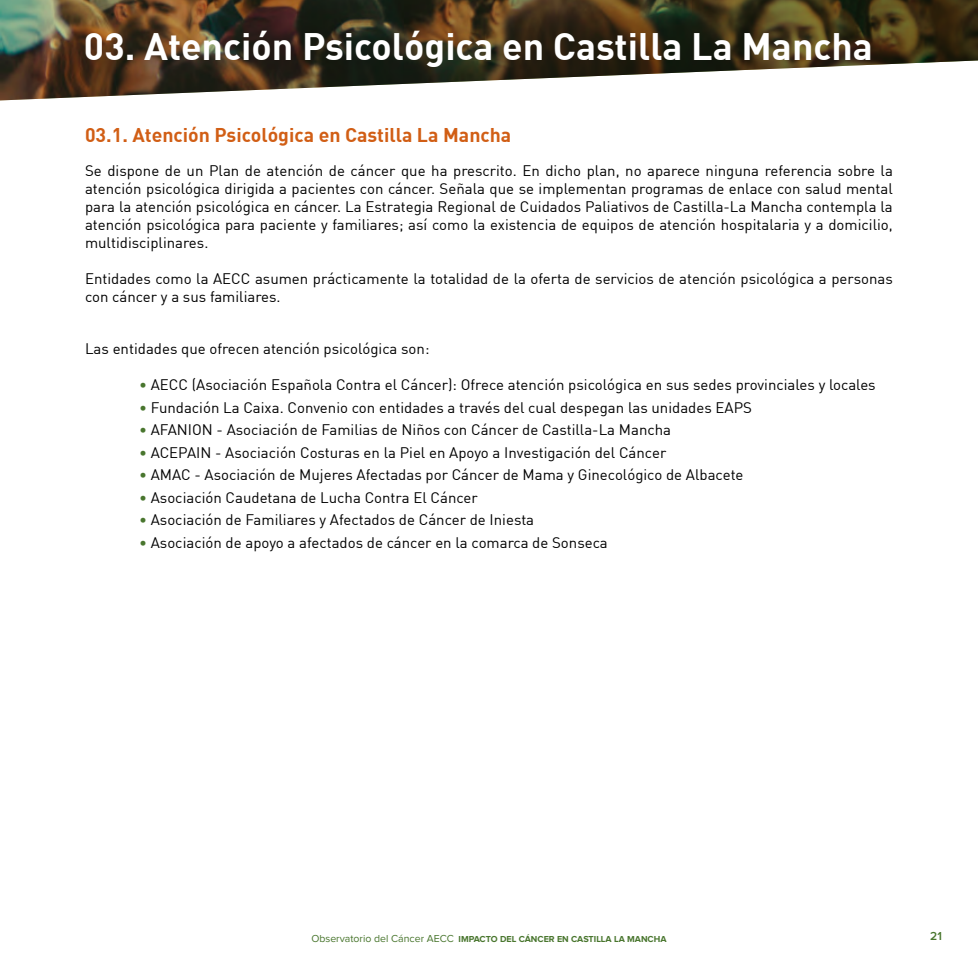
<style>
.page{position:relative;width:978px;height:978px;background:#fff}
.page>*{position:absolute;margin:0;border:0;box-sizing:border-box;transform-origin:0 0}
.t1{font:700 37.5px "DIN";color:#fff}
.t2{font:700 19.5px "DIN";color:#d15e15}
.t3{font:15px/18px "DIN";color:#000;text-align:justify}
.t4{font:600 12px "Proxima Nova";color:#49762e}
.t5{font:700 9px "Proxima Nova";color:#49762e}
.s1{color:#49762e}
.s2{font-weight:400;font-size:10.5px}
</style>
<div class="page">
<img style="left:0;top:0;width:978px;height:100px">
<h1 class="t1" style="left:84px;top:22px;width:790px">03. Atención Psicológica en Castilla La Mancha</h1>
<h2 class="t2" style="left:85px;top:122px;width:428px">03.1. Atención Psicológica en Castilla La Mancha</h2>
<p class="t3" style="left:85px;top:162px;width:809px">Se dispone de un Plan de atención de cáncer que ha prescrito. En dicho plan, no aparece ninguna referencia sobre la atención psicológica dirigida a pacientes con cáncer. Señala que se implementan programas de enlace con salud mental para la atención psicológica en cáncer. La Estrategia Regional de Cuidados Paliativos de Castilla-La Mancha contempla la atención psicológica para paciente y familiares; así como la existencia de equipos de atención hospitalaria y a domicilio, multidisciplinares.</p>
<p class="t3" style="left:85px;top:270px;width:809px">Entidades como la AECC asumen prácticamente la totalidad de la oferta de servicios de atención psicológica a personas con cáncer y a sus familiares.</p>
<p class="t3" style="left:85px;top:339px;width:346px">Las entidades que ofrecen atención psicológica son:</p>
<p class="t3" style="left:139px;top:375px;width:738px"><span class="s1">•</span> AECC (Asociación Española Contra el Cáncer): Ofrece atención psicológica en sus sedes provinciales y locales</p>
<p class="t3" style="left:139px;top:398px;width:614px"><span class="s1">•</span> Fundación La Caixa. Convenio con entidades a través del cual despegan las unidades EAPS</p>
<p class="t3" style="left:139px;top:420px;width:534px"><span class="s1">•</span> AFANION - Asociación de Familias de Niños con Cáncer de Castilla-La Mancha</p>
<p class="t3" style="left:139px;top:443px;width:529px"><span class="s1">•</span> ACEPAIN - Asociación Costuras en la Piel en Apoyo a Investigación del Cáncer</p>
<p class="t3" style="left:139px;top:465px;width:606px"><span class="s1">•</span> AMAC - Asociación de Mujeres Afectadas por Cáncer de Mama y Ginecológico de Albacete</p>
<p class="t3" style="left:139px;top:488px;width:340px"><span class="s1">•</span> Asociación Caudetana de Lucha Contra El Cáncer</p>
<p class="t3" style="left:139px;top:510px;width:397px"><span class="s1">•</span> Asociación de Familiares y Afectados de Cáncer de Iniesta</p>
<p class="t3" style="left:139px;top:533px;width:470px"><span class="s1">•</span> Asociación de apoyo a afectados de cáncer en la comarca de Sonseca</p>
<p class="t5" style="left:311px;top:933px;width:357px"><span class="s2">Observatorio del Cáncer AECC</span> IMPACTO DEL CÁNCER EN CASTILLA LA MANCHA</p>
<p class="t4" style="left:930px;top:929px;width:13px">21</p>
</div>
